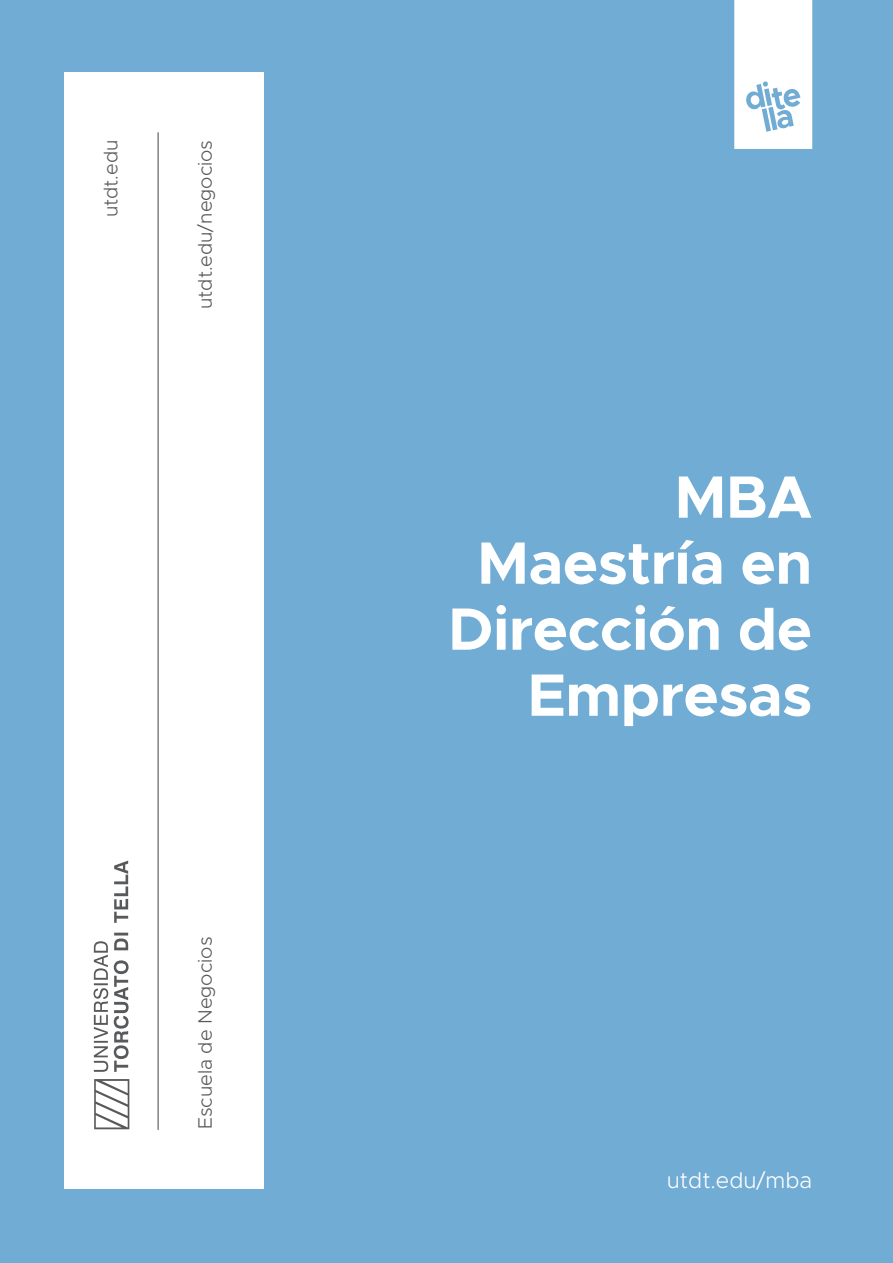
<style>
.page{position:relative;width:893px;height:1263px;background:#70acd4}
.page>*{position:absolute;margin:0;border:0;box-sizing:border-box;transform-origin:0 0}
.t1{font:700 60px/66px "Metropolis";letter-spacing:-.01em;color:#fff;text-align:right}
.t2{font:300 22.5px "Metropolis";color:#fff}
.t3{font:300 19.5px "Metropolis";color:#58595b}
</style>
<div class="page">
<div style="left:65px;top:72px;width:199px;height:1116px;background:#fff"></div>
<hr style="left:158px;top:132px;width:1px;height:998px;background:#58595b">
<svg style="left:114px;top:860px;width:15px;height:212px"></svg>
<svg style="left:94px;top:941px;width:14px;height:131px"></svg>
<svg style="left:94px;top:1079px;width:35px;height:50px"></svg>
<svg style="left:734px;top:0;width:78px;height:149px;background:#f0f6fa"></svg>
<p class="t3" style="left:99px;top:217px;width:79px;rotate:-90deg">utdt.edu</p>
<p class="t3" style="left:193px;top:309px;width:171px;rotate:-90deg">utdt.edu/negocios</p>
<p class="t3" style="left:193px;top:1129px;width:194px;rotate:-90deg">Escuela de Negocios</p>
<h1 class="t1" style="left:448px;top:464px;width:366px">MBA<br>Maestría en<br>Dirección de<br>Empresas</h1>
<p class="t2" style="left:667px;top:1166px;width:147px">utdt.edu/mba</p>
</div>
